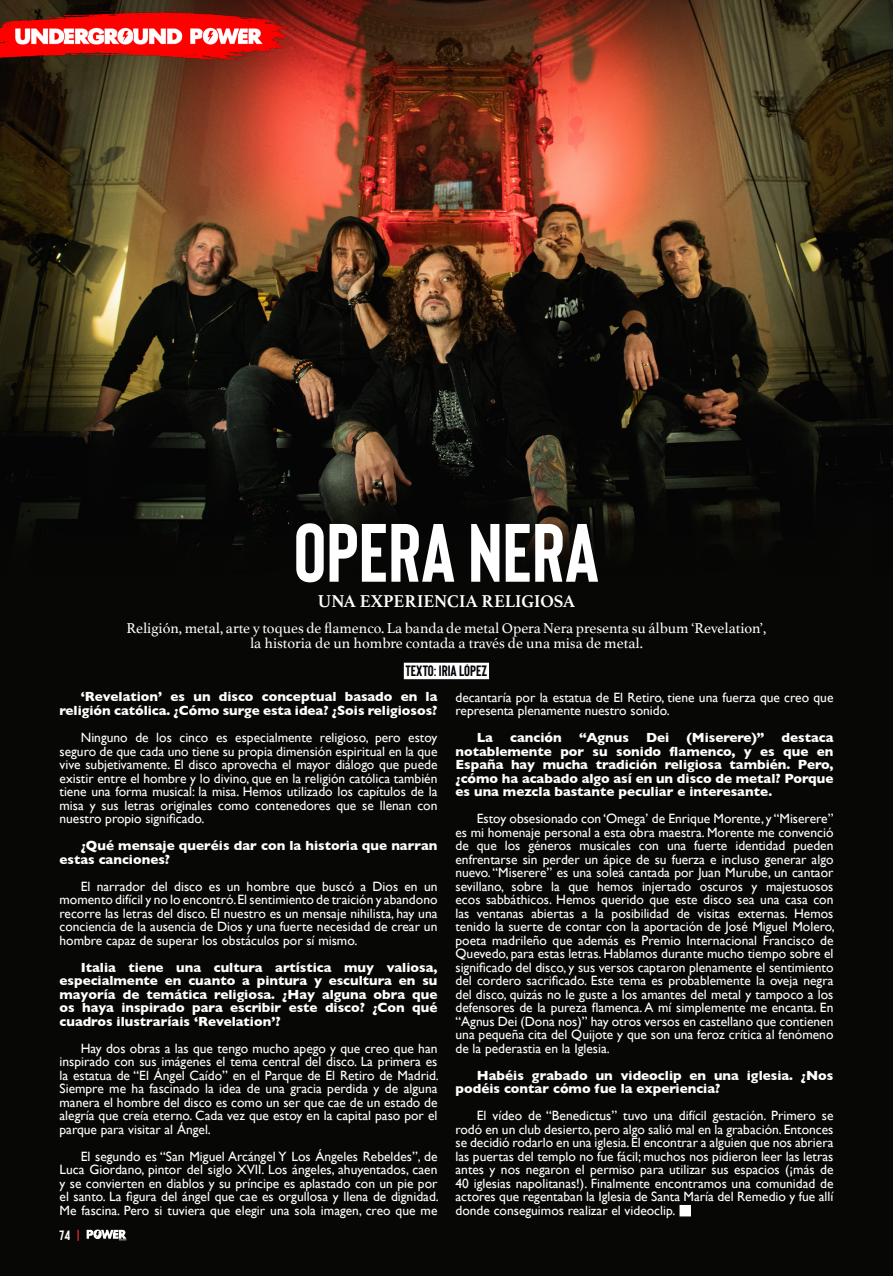
<style>
.page{position:relative;width:893px;height:1276px;background:#070705}
.page>*{position:absolute;margin:0;border:0;box-sizing:border-box;transform-origin:0 0}
.t1{font:700 82.5px "Bison";color:#fff}
.t2{font:700 18px "Athelas";color:#fff}
.t3{font:15px/15px "Athelas";color:#fff;text-align:center}
.t4{font:700 15px "Bison";color:#000003}
.t5{font:13.5px/13.5px "Gill Sans";color:#fff;text-align:justify}
.t6{font:700 13.5px/13.5px "Gill Sans";color:#fff}
.t7{font:700 13.5px "Bison";color:#fff}
.s1{color:#d1232a}
</style>
<div class="page">
<img style="left:0;top:0;width:893px;height:556px">
<img style="left:87px;top:1229px;width:40px;height:11px">
<img style="left:0;top:9px;width:296px;height:56px">
<div style="left:679px;top:1205px;width:12px;height:11px;background:#fff;border:2px solid #fff"></div>
<div style="left:405px;top:663px;width:83px;height:15px;background:#fff"></div>
<div style="left:404px;top:662px;width:85px;height:17px;border:2px solid #fff"></div>
<p class="t1" style="left:294px;top:508px;width:307px">OPERA NERA</p>
<p class="t2" style="left:318px;top:586px;width:259px">UNA EXPERIENCIA RELIGIOSA</p>
<p class="t3" style="left:126px;top:620px;width:641px">Religión, metal, arte y toques de flamenco. La banda de metal Opera Nera presenta su álbum ‘Revelation’, la historia de un hombre contada a través de una misa de metal.</p>
<p class="t4" style="left:406px;top:663px;width:83px">TEXTO: IRIA LÓPEZ</p>
<p class="t6" style="left:60px;top:690px;width:379px;text-align:right">‘Revelation’ es un disco conceptual basado en la religión católica. ¿Cómo surge esta idea? ¿Sois religiosos?</p>
<p class="t5" style="left:60px;top:730px;width:379px;text-indent:21px">Ninguno de los cinco es especialmente religioso, pero estoy seguro de que cada uno tiene su propia dimensión espiritual en la que vive subjetivamente. El disco aprovecha el mayor diálogo que puede existir entre el hombre y lo divino, que en la religión católica también tiene una forma musical: la misa. Hemos utilizado los capítulos de la misa y sus letras originales como contenedores que se llenan con nuestro propio significado.</p>
<p class="t6" style="left:60px;top:838px;width:379px;text-indent:21px">¿Qué mensaje queréis dar con la historia que narran estas canciones?</p>
<p class="t5" style="left:60px;top:879px;width:379px;text-indent:21px">El narrador del disco es un hombre que buscó a Dios en un momento difícil y no lo encontró. El sentimiento de traición y abandono recorre las letras del disco. El nuestro es un mensaje nihilista, hay una conciencia de la ausencia de Dios y una fuerte necesidad de crear un hombre capaz de superar los obstáculos por sí mismo.</p>
<p class="t6" style="left:60px;top:960px;width:379px;text-align:justify;text-indent:21px">Italia tiene una cultura artística muy valiosa, especialmente en cuanto a pintura y escultura en su mayoría de temática religiosa. ¿Hay alguna obra que os haya inspirado para escribir este disco? ¿Con qué cuadros ilustraríais ‘Revelation’?</p>
<p class="t5" style="left:60px;top:1041px;width:381px;text-indent:21px">Hay dos obras a las que tengo mucho apego y que creo que han inspirado con sus imágenes el tema central del disco. La primera es la estatua de “El Ángel Caído” en el Parque de El Retiro de Madrid.<br>Siempre me ha fascinado la idea de una gracia perdida y de alguna manera el hombre del disco es como un ser que cae de un estado de alegría que creía eterno. Cada vez que estoy en la capital paso por el parque para visitar al Ángel.</p>
<p class="t5" style="left:60px;top:1149px;width:381px;text-indent:21px">El segundo es “San Miguel Arcángel Y Los Ángeles Rebeldes”, de Luca Giordano, pintor del siglo XVII. Los ángeles, ahuyentados, caen y se convierten en diablos y su príncipe es aplastado con un pie por el santo. La figura del ángel que cae es orgullosa y llena de dignidad.<br>Me fascina. Pero si tuviera que elegir una sola imagen, creo que me</p>
<p class="t7" style="left:60px;top:1228px;width:24px">74 <span class="s1">|</span></p>
<p class="t5" style="left:455px;top:690px;width:379px">decantaría por la estatua de El Retiro, tiene una fuerza que creo que representa plenamente nuestro sonido.</p>
<p class="t6" style="left:477px;top:730px;width:18px">La</p>
<p class="t6" style="left:510px;top:730px;width:53px">canción</p>
<p class="t6" style="left:579px;top:730px;width:51px">“Agnus</p>
<p class="t6" style="left:646px;top:730px;width:25px">Dei</p>
<p class="t6" style="left:687px;top:730px;width:79px">(Miserere)”</p>
<p class="t6" style="left:455px;top:730px;width:379px;text-align:justify;text-indent:326px">destaca notablemente por su sonido flamenco, y es que en España hay mucha tradición religiosa también. Pero, ¿cómo ha acabado algo así en un disco de metal? Porque es una mezcla bastante peculiar e interesante.</p>
<p class="t5" style="left:455px;top:811px;width:381px;text-indent:21px">Estoy obsesionado con ‘Omega’ de Enrique Morente, y “Miserere” es mi homenaje personal a esta obra maestra. Morente me convenció de que los géneros musicales con una fuerte identidad pueden enfrentarse sin perder un ápice de su fuerza e incluso generar algo nuevo. “Miserere” es una soleá cantada por Juan Murube, un cantaor sevillano, sobre la que hemos injertado oscuros y majestuosos ecos sabbáthicos. Hemos querido que este disco sea una casa con las ventanas abiertas a la posibilidad de visitas externas. Hemos tenido la suerte de contar con la aportación de José Miguel Molero, poeta madrileño que además es Premio Internacional Francisco de Quevedo, para estas letras. Hablamos durante mucho tiempo sobre el significado del disco, y sus versos captaron plenamente el sentimiento del cordero sacrificado. Este tema es probablemente la oveja negra del disco, quizás no le guste a los amantes del metal y tampoco a los defensores de la pureza flamenca. A mí simplemente me encanta. En “Agnus Dei (Dona nos)” hay otros versos en castellano que contienen una pequeña cita del Quijote y que son una feroz crítica al fenómeno de la pederastia en la Iglesia.</p>
<p class="t6" style="left:455px;top:1068px;width:379px;text-indent:21px">Habéis grabado un videoclip en una iglesia. ¿Nos podéis contar cómo fue la experiencia?</p>
<p class="t5" style="left:455px;top:1108px;width:379px;text-indent:21px">El vídeo de “Benedictus” tuvo una difícil gestación. Primero se rodó en un club desierto, pero algo salió mal en la grabación. Entonces se decidió rodarlo en una iglesia. El encontrar a alguien que nos abriera las puertas del templo no fue fácil; muchos nos pidieron leer las letras antes y nos negaron el permiso para utilizar sus espacios (¡más de 40 iglesias napolitanas!). Finalmente encontramos una comunidad de actores que regentaban la Iglesia de Santa María del Remedio y fue allí donde conseguimos realizar el videoclip.</p>
</div>
